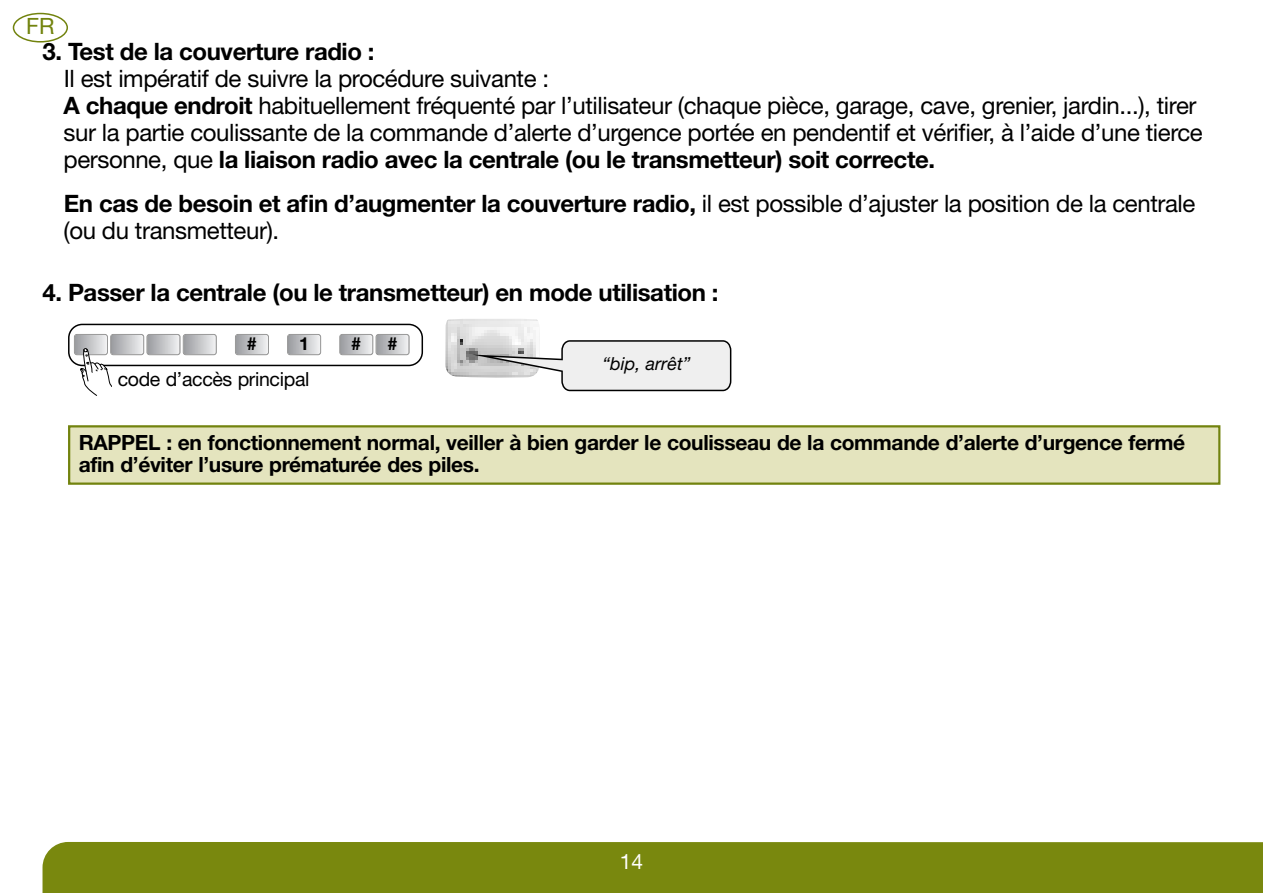
<style>
.page{position:relative;width:1263px;height:893px;background:#fff}
.page>*{position:absolute;margin:0;border:0;box-sizing:border-box;transform-origin:0 0}
.t1{font:24px/27px "Helvetica Neue LT Com";letter-spacing:-.015em;color:#000}
.t2{font:700 24px "Helvetica Neue LT Com";letter-spacing:-.015em;color:#000}
.t3{font:22.5px "Helvetica Neue LT Com";color:#72830e}
.t4{font:700 21px/22.5px "Helvetica Neue LT Com";letter-spacing:-.015em;color:#000}
.t5{font:21px "Helvetica Neue LT Com";color:#fff}
.t6{font:19.5px "Helvetica Neue LT Com";letter-spacing:-.015em;color:#000}
.t7{font:italic 18px "Helvetica Neue LT Com";color:#000}
.t8{font:700 18px "Helvetica Neue LT Com";color:#000}
.s1{font-weight:700}
</style>
<div class="page">
<div style="left:43px;top:842px;width:1220px;height:51px;background:#79880e"></div>
<svg style="left:75px;top:335px;width:32px;height:19px"></svg>
<div style="left:74px;top:334px;width:34px;height:21px;border:2px solid #8e8e8e;border-radius:3px"></div>
<svg style="left:111px;top:335px;width:32px;height:19px"></svg>
<div style="left:110px;top:334px;width:34px;height:21px;border:2px solid #8e8e8e;border-radius:3px"></div>
<svg style="left:147px;top:335px;width:33px;height:19px"></svg>
<div style="left:146px;top:334px;width:35px;height:21px;border:2px solid #8e8e8e;border-radius:3px"></div>
<svg style="left:184px;top:335px;width:32px;height:19px"></svg>
<div style="left:183px;top:334px;width:34px;height:21px;border:2px solid #8e8e8e;border-radius:3px"></div>
<svg style="left:236px;top:335px;width:32px;height:19px"></svg>
<div style="left:235px;top:334px;width:34px;height:21px;border:2px solid #8e8e8e;border-radius:3px"></div>
<svg style="left:288px;top:335px;width:32px;height:19px"></svg>
<div style="left:287px;top:334px;width:34px;height:21px;border:2px solid #8e8e8e;border-radius:3px"></div>
<svg style="left:340px;top:335px;width:32px;height:19px"></svg>
<div style="left:339px;top:334px;width:34px;height:21px;border:2px solid #8e8e8e;border-radius:3px"></div>
<svg style="left:376px;top:335px;width:33px;height:19px"></svg>
<div style="left:376px;top:334px;width:34px;height:21px;border:2px solid #8e8e8e;border-radius:3px"></div>
<div style="left:70px;top:427px;width:1148px;height:55px;background:#e4e4be"></div>
<div style="left:68px;top:425px;width:1152px;height:60px;border:2px solid #72830e"></div>
<div style="left:68px;top:324px;width:355px;height:42px;border:3px solid #000;border-radius:14px"></div>
<svg style="left:80px;top:348px;width:32px;height:48px"></svg>
<img style="left:445px;top:319px;width:95px;height:59px">
<svg style="left:472px;top:340px;width:259px;height:51px"></svg>
<div style="left:13px;top:13px;width:55px;height:30px;border:3px solid #72830e;border-radius:50%"></div>
<p class="t3" style="left:26px;top:18px;width:30px">FR</p>
<p class="t2" style="left:43px;top:42px;width:334px">3. Test de la couverture radio :</p>
<p class="t1" style="left:64px;top:67px;width:1141px">Il est impératif de suivre la procédure suivante :<br><span class="s1">A chaque endroit</span> habituellement fréquenté par l’utilisateur (chaque pièce, garage, cave, grenier, jardin...), tirer sur la partie coulissante de la commande d’alerte d’urgence portée en pendentif et vérifier, à l’aide d’une tierce personne, que <span class="s1">la liaison radio avec la centrale (ou le transmetteur) soit correcte.</span></p>
<p class="t1" style="left:64px;top:192px;width:1133px"><span class="s1">En cas de besoin et afin d’augmenter la couverture radio,</span> il est possible d’ajuster la position de la centrale (ou du transmetteur).</p>
<p class="t2" style="left:43px;top:284px;width:677px">4. Passer la centrale (ou le transmetteur) en mode utilisation :</p>
<p class="t8" style="left:247px;top:337px;width:12px">#</p>
<p class="t8" style="left:299px;top:337px;width:12px">1</p>
<p class="t8" style="left:351px;top:337px;width:12px">#</p>
<p class="t8" style="left:388px;top:337px;width:12px">#</p>
<p class="t6" style="left:118px;top:371px;width:193px">code d’accès principal</p>
<p class="t7" style="left:602px;top:356px;width:89px">“bip, arrêt”</p>
<p class="t4" style="left:79px;top:433px;width:1108px">RAPPEL : en fonctionnement normal, veiller à bien garder le coulisseau de la commande d’alerte d’urgence fermé afin d’éviter l’usure prématurée des piles.</p>
<p class="t5" style="left:620px;top:854px;width:25px">14</p>
</div>
